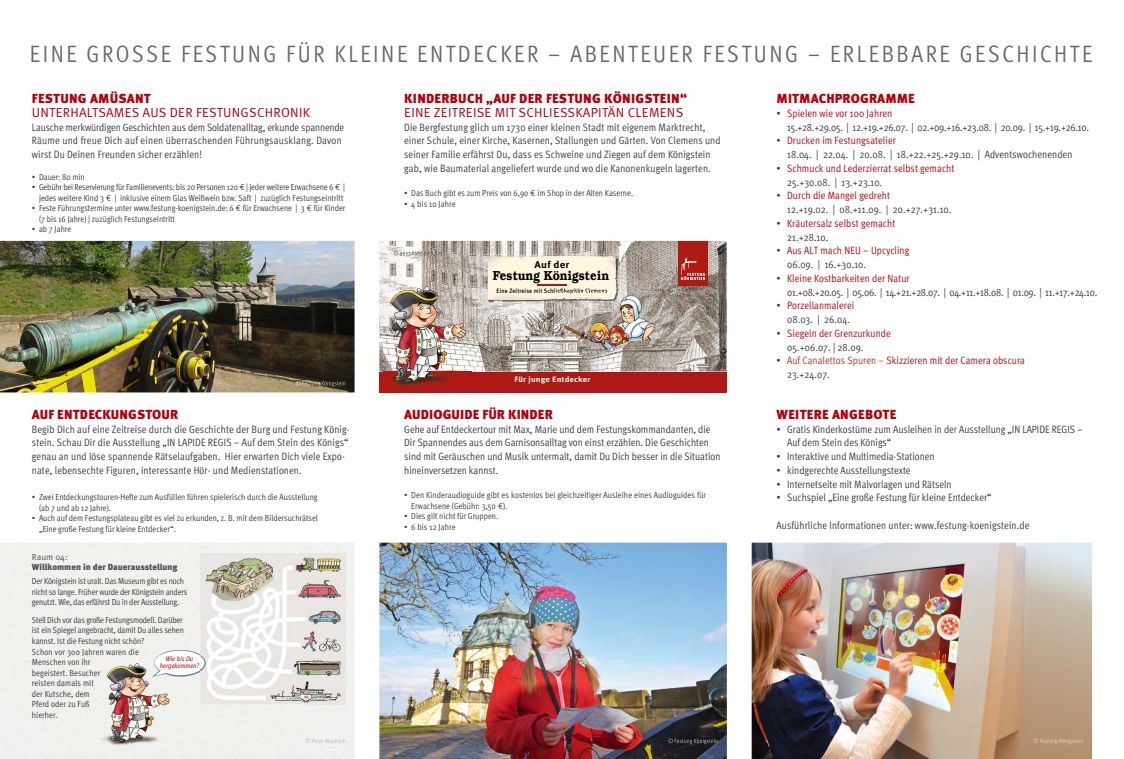
<style>
.page{position:relative;width:1124px;height:759px;background:#fff}
.page>*{position:absolute;margin:0;border:0;box-sizing:border-box;transform-origin:0 0}
.t1{font:23.62px "Meta Pro Cond Norm Regular";letter-spacing:.11em;color:#68676c}
.t2{font:900 13.12px "Meta Pro";letter-spacing:.01em;color:#b4000b}
.t3{font:13.12px "Meta Pro Norm";letter-spacing:.02em;color:#b4000b}
.t4{font:600 13px "Bookman";color:#030202;scale:.88 1}
.t5{font:10.62px/13.8px "Meta Pro Cond Norm Regular";letter-spacing:.005em;color:#39363a}
.t6{font:10.62px/13.8px "Meta Pro Cond Norm Regular";letter-spacing:.005em;color:#b4000b}
.t7{font:10.62px/13.8px "Meta Pro Cond Norm Regular";letter-spacing:-.02em;color:#39363a}
.t8{font:700 9.88px "Meta Pro";letter-spacing:.02em;color:#030202;scale:1.1 1}
.t9{font:8.75px/10.5px "Meta Pro Cond Norm Regular";color:#39363a}
.t10{font:8.75px/10.5px "Meta Pro Cond Norm Regular";letter-spacing:-.02em;color:#39363a;text-align:right}
.t11{font:900 8.75px "Meta Pro";color:#504e53}
.t12{font:8.75px "Meta Pro";letter-spacing:-.005em;color:#504e53}
.t13{font:700 7.75px "Meta Pro";letter-spacing:.015em;color:#fff;scale:1.1 1}
.t14{font:italic condensed 6.88px/6.8px "Meta Pro";letter-spacing:.005em;color:#b4000b;text-align:center}
.t15{font:500 6.38px "Meta Pro";letter-spacing:.03em;color:#030202;scale:.9 1}
.s1{color:#b4000b}
.s2{color:#39363a}
.s3{color:#bc2e1b}
</style>
<div class="page">
<img style="left:379px;top:542px;width:347px;height:216px">
<div style="left:0;top:543px;width:354px;height:215px;background:#f1f1ee"></div>
<img style="left:0;top:241px;width:354px;height:151px">
<img style="left:379px;top:241px;width:347px;height:130px">
<div style="left:379px;top:371px;width:347px;height:21px;background:#ad1a13"></div>
<img style="left:383px;top:286px;width:88px;height:100px">
<img style="left:484px;top:254px;width:136px;height:49px">
<hr style="left:536px;top:284px;width:30px;height:2px;background:#ad1a13">
<img style="left:554px;top:291px;width:108px;height:65px">
<img style="left:554px;top:291px;width:66px;height:12px">
<svg style="left:554px;top:288px;width:53px;height:6px"></svg>
<div style="left:677px;top:241px;width:30px;height:44px;background:#ad1a13"></div>
<svg style="left:680px;top:256px;width:25px;height:24px"></svg>
<img style="left:751px;top:542px;width:340px;height:216px">
<img style="left:394px;top:250px;width:51px;height:5px">
<img style="left:1033px;top:738px;width:49px;height:5px">
<img style="left:305px;top:738px;width:40px;height:4px">
<img style="left:296px;top:380px;width:49px;height:6px">
<img style="left:668px;top:738px;width:49px;height:5px">
<img style="left:200px;top:553px;width:145px;height:151px">
<img style="left:101px;top:662px;width:73px;height:84px">
<img style="left:150px;top:649px;width:57px;height:29px">
<img style="left:150px;top:662px;width:24px;height:16px">
<h1 class="t1" style="left:30px;top:36px;width:1063px">EINE GROSSE FESTUNG FÜR KLEINE ENTDECKER – ABENTEUER FESTUNG – ERLEBBARE GESCHICHTE</h1>
<p class="t2" style="left:32px;top:90px;width:120px">FESTUNG AMÜSANT</p>
<p class="t3" style="left:32px;top:102px;width:280px">UNTERHALTSAMES AUS DER FESTUNGSCHRONIK</p>
<p class="t5" style="left:32px;top:119px;width:314px">Lausche merkwürdigen Geschichten aus dem Soldatenalltag, erkunde spannende<br>Räume und freue Dich auf einen überraschenden Führungsausklang. Davon wirst Du Deinen Freunden sicher erzählen!</p>
<p class="t9" style="left:32px;top:171px;width:54px">• Dauer: 80 min</p>
<p class="t10" style="left:32px;top:181px;width:314px">• Gebühr bei Reservierung für Familienevents: bis 20 Personen 120 € | jeder weitere Erwachsene 6 € | jedes weitere Kind 3 € | inklusive einem Glas Weißwein bzw. Saft | zuzüglich Festungseintritt</p>
<p class="t9" style="left:39px;top:202px;width:308px;text-indent:-7px">• Feste Führungstermine unter www.festung-koenigstein.de: 6 € für Erwachsene | 3 € für Kinder (7 bis 16 Jahre) | zuzüglich Festungseintritt</p>
<p class="t9" style="left:32px;top:223px;width:41px">• ab 7 Jahre</p>
<p class="t2" style="left:32px;top:406px;width:148px">AUF ENTDECKUNGSTOUR</p>
<p class="t5" style="left:32px;top:421px;width:319px">Begib Dich auf eine Zeitreise durch die Geschichte der Burg und Festung König&shy;stein. Schau Dir die Ausstellung „IN LAPIDE REGIS – Auf dem Stein des Königs“ genau an und löse spannende Rätselaufgaben. Hier erwarten Dich viele Expo&shy;nate, lebensechte Figuren, interessante Hör- und Medienstationen.</p>
<p class="t9" style="left:39px;top:491px;width:280px;text-indent:-7px">• Zwei Entdeckungstouren-Hefte zum Ausfüllen führen spielerisch durch die Ausstellung (ab 7 und ab 12 Jahre).</p>
<p class="t9" style="left:39px;top:512px;width:280px;text-indent:-7px">• Auch auf dem Festungsplateau gibt es viel zu erkunden, z. B. mit dem Bildersuchrätsel „Eine große Festung für kleine Entdecker“.</p>
<p class="t12" style="left:32px;top:551px;width:37px">Raum 04:</p>
<p class="t11" style="left:32px;top:561px;width:147px">Willkommen in der Dauerausstellung</p>
<p class="t10" style="left:32px;top:575px;width:157px;text-align:left">Der Königstein ist uralt. Das Museum gibt es noch nicht so lange. Früher wurde der Königstein anders genutzt. Wie, das erfährst Du in der Ausstellung.</p>
<p class="t9" style="left:32px;top:614px;width:153px">Stell Dich vor das große Festungsmodell. Darüber ist ein Spiegel angebracht, damit Du alles sehen kannst. Ist die Festung nicht schön?<br>Schon vor 300 Jahren waren die<br>Menschen von ihr<br>begeistert. Besucher<br>reisten damals mit<br>der Kutsche, dem<br>Pferd oder zu Fuß<br>hierher.</p>
<p class="t14" style="left:160px;top:654px;width:41px">Wie bis Du hergekommen?</p>
<p class="t2" style="left:404px;top:90px;width:284px">KINDERBUCH „AUF DER FESTUNG KÖNIGSTEIN“</p>
<p class="t3" style="left:404px;top:102px;width:280px">EINE ZEITREISE MIT SCHLIESSKAPITÄN CLEMENS</p>
<p class="t5" style="left:404px;top:119px;width:318px">Die Bergfestung glich um 1730 einer kleinen Stadt mit eigenem Marktrecht, einer Schule, einer Kirche, Kasernen, Stallungen und Gärten. Von Clemens und seiner Familie erfährst Du, dass es Schweine und Ziegen auf dem Königstein gab, wie Baumaterial angeliefert wurde und wo die Kanonenkugeln lagerten.</p>
<p class="t9" style="left:404px;top:187px;width:230px">• Das Buch gibt es zum Preis von 6,90 € im Shop in der Alten Kaserne.</p>
<p class="t9" style="left:404px;top:198px;width:53px">• 4 bis 10 Jahre</p>
<p class="t8" style="left:534px;top:257px;width:33px">Auf der</p>
<p class="t4" style="left:493px;top:267px;width:133px">Festung Königstein</p>
<p class="t15" style="left:496px;top:285px;width:125px">Eine Zeitreise mit Schließkapitän Clemens</p>
<p class="t13" style="left:514px;top:373px;width:70px">Für junge Entdecker</p>
<p class="t2" style="left:404px;top:406px;width:150px">AUDIOGUIDE FÜR KINDER</p>
<p class="t5" style="left:404px;top:421px;width:317px">Gehe auf Entdeckertour mit Max, Marie und dem Festungskommandanten, die Dir Spannendes aus dem Garnisonsalltag von einst erzählen. Die Geschichten sind mit Geräuschen und Musik untermalt, damit Du Dich besser in die Situation hineinversetzen kannst.</p>
<p class="t9" style="left:411px;top:489px;width:296px;text-indent:-7px">• Den Kinderaudioguide gibt es kostenlos bei gleichzeitiger Ausleihe eines Audioguides für<br>Erwachsene (Gebühr: 3,50 €).</p>
<p class="t9" style="left:404px;top:510px;width:95px">• Dies gilt nicht für Gruppen.</p>
<p class="t9" style="left:404px;top:520px;width:53px">• 6 bis 12 Jahre</p>
<p class="t2" style="left:776px;top:90px;width:140px">MITMACHPROGRAMME</p>
<p class="t7" style="left:787px;top:105px;width:303px;text-indent:-11px">• <span class="s1">Spielen wie vor 100 Jahren<br></span>15.+28.+29.05. | 12.+19.+26.07. | 02.+09.+16.+23.08. | 20.09. | 15.+19.+26.10.</p>
<p class="t5" style="left:787px;top:133px;width:287px;text-indent:-11px">• <span class="s1">Drucken im Festungsatelier<br></span>18.04. | 22.04. | 20.08. | 18.+22.+25.+29.10. | Adventswochenenden</p>
<p class="t6" style="left:787px;top:160px;width:169px;text-indent:-11px"><span class="s2">•</span> Schmuck und Lederzierrat selbst gemacht<br><span class="s2">25.+30.08. | 13.+23.10.</span></p>
<p class="t5" style="left:787px;top:188px;width:166px;text-indent:-11px">• <span class="s1">Durch die Mangel gedreht<br></span>12.+19.02. | 08.+11.09. | 20.+27.+31.10.</p>
<p class="t6" style="left:787px;top:215px;width:110px;text-indent:-11px"><span class="s2">•</span> Kräutersalz selbst gemacht<br><span class="s2">21.+28.10.</span></p>
<p class="t6" style="left:787px;top:243px;width:124px;text-indent:-11px"><span class="s2">•</span> Aus ALT mach NEU – Upcycling<br><span class="s2">06.09. | 16.+30.10.</span></p>
<p class="t5" style="left:787px;top:270px;width:311px;text-indent:-11px">• <span class="s1">Kleine Kostbarkeiten der Natur<br></span>01.+08.+20.05. | 05.06. | 14.+21.+28.07. | 04.+11.+18.08. | 01.09. | 11.+17.+24.10.</p>
<p class="t6" style="left:776px;top:298px;width:79px;text-align:center"><span class="s2">•</span> Porzellanmalerei<br><span class="s2">08.03. | 26.04.</span></p>
<p class="t6" style="left:787px;top:325px;width:105px;text-indent:-11px"><span class="s2">•</span> Siegeln der Grenzurkunde<br><span class="s2">05.+06.07. | 28.09.</span></p>
<p class="t6" style="left:787px;top:353px;width:239px;text-indent:-11px"><span class="s2">•</span> <span class="s3">Auf Canalettos Spuren –</span> Skizzieren mit der Camera obscura<br><span class="s2">23.+24.07.</span></p>
<p class="t2" style="left:776px;top:406px;width:121px">WEITERE ANGEBOTE</p>
<p class="t5" style="left:787px;top:421px;width:297px;text-indent:-11px">• Gratis Kinderkostüme zum Ausleihen in der Ausstellung „IN LAPIDE REGIS –<br>Auf dem Stein des Königs“</p>
<p class="t5" style="left:776px;top:448px;width:159px">• Interaktive und Multimedia-Stationen</p>
<p class="t5" style="left:776px;top:462px;width:136px">• kindgerechte Ausstellungstexte</p>
<p class="t5" style="left:776px;top:476px;width:176px">• Internetseite mit Malvorlagen und Rätseln</p>
<p class="t5" style="left:776px;top:490px;width:216px">• Suchspiel „Eine große Festung für kleine Entdecker“</p>
<p class="t5" style="left:776px;top:517px;width:254px">Ausführliche Informationen unter: www.festung-koenigstein.de</p>
</div>
